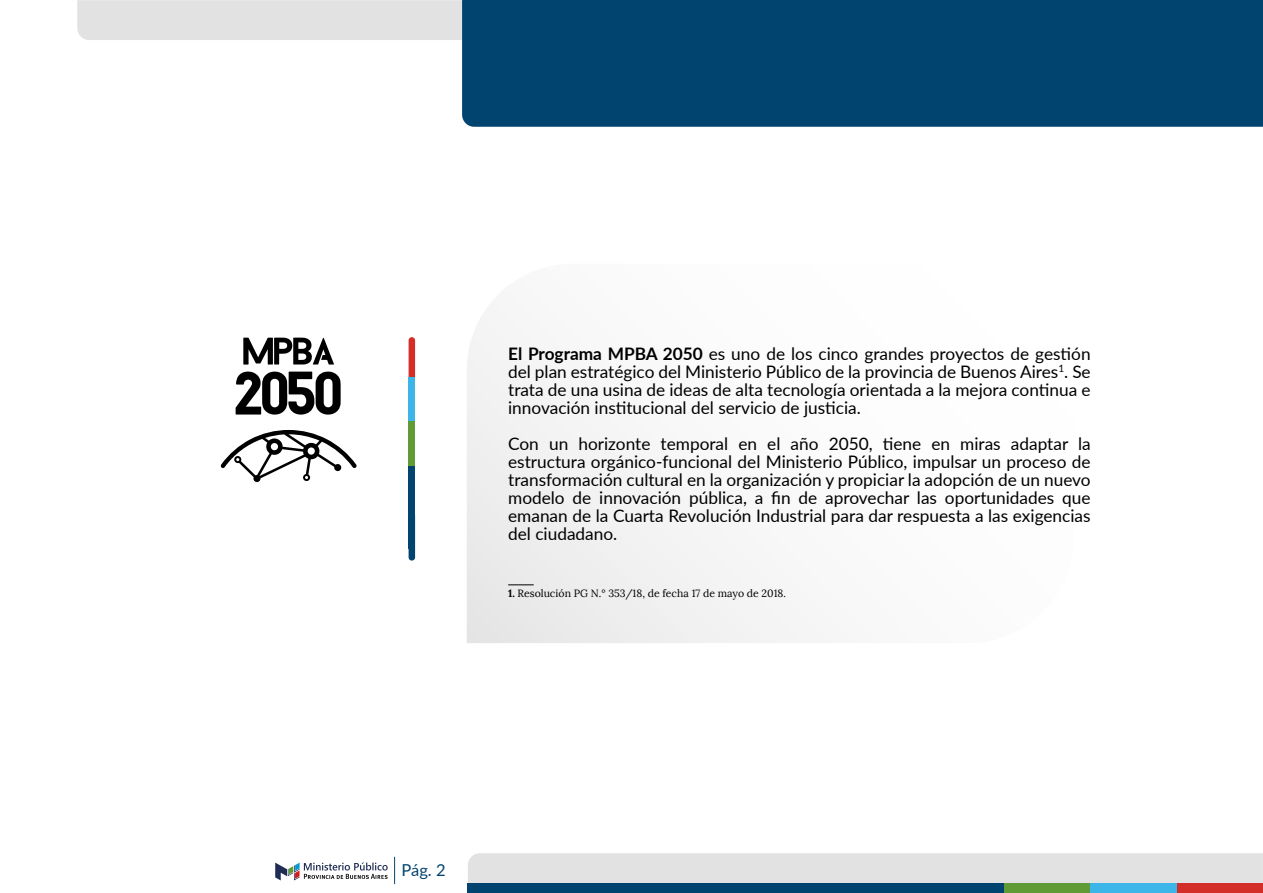
<style>
.page{position:relative;width:1263px;height:893px;background:#fff}
.page>*{position:absolute;margin:0;border:0;box-sizing:border-box;transform-origin:0 0}
.t1{font:17.25px/18px "Lato";color:#000;text-align:justify}
.t2{font:16.5px "Lato";color:#04446f}
.t3{font:10.5px "Lora";color:#000}
.s1{font-weight:700}
</style>
<div class="page">
<svg style="left:275px;top:862px;width:113px;height:18px"></svg>
<svg style="left:394px;top:857px;width:1px;height:27px"></svg>
<svg style="left:467px;top:318px;width:336px;height:325px"></svg>
<svg style="left:409px;top:337px;width:6px;height:40px"></svg>
<div style="left:409px;top:377px;width:6px;height:45px;background:#3cb6e9"></div>
<div style="left:409px;top:422px;width:6px;height:44px;background:#609b35"></div>
<div style="left:409px;top:466px;width:6px;height:83px;background:#00446f"></div>
<svg style="left:409px;top:549px;width:6px;height:12px"></svg>
<div style="left:77px;top:0;width:385px;height:40px;background:#e3e2e2"></div>
<div style="left:462px;top:0;width:801px;height:127px;background:#00446f"></div>
<div style="left:468px;top:853px;width:795px;height:31px;background:#e3e2e2"></div>
<div style="left:1003px;top:884px;width:87px;height:9px;background:#609b35"></div>
<div style="left:1090px;top:884px;width:87px;height:9px;background:#3cb6e9"></div>
<div style="left:1177px;top:884px;width:86px;height:9px;background:#d32e27"></div>
<div style="left:468px;top:884px;width:536px;height:9px;background:#00446f"></div>
<svg style="left:236px;top:371px;width:105px;height:44px"></svg>
<svg style="left:243px;top:338px;width:91px;height:27px"></svg>
<svg style="left:220px;top:430px;width:137px;height:52px"></svg>
<svg style="left:508px;top:585px;width:26px;height:1px"></svg>
<p class="t1" style="left:508px;top:344px;width:584px"><span class="s1">El Programa MPBA 2050</span> es uno de los cinco grandes proyectos de gestión del plan estratégico del Ministerio Público de la provincia de Buenos Aires<sup>1</sup>. Se trata de una usina de ideas de alta tecnología orientada a la mejora continua e innovación institucional del servicio de justicia.</p>
<p class="t1" style="left:508px;top:434px;width:584px">Con un horizonte temporal en el año 2050, tiene en miras adaptar la estructura orgánico-funcional del Ministerio Público, impulsar un proceso de transformación cultural en la organización y propiciar la adopción de un nuevo modelo de innovación pública, a fin de aprovechar las oportunidades que emanan de la Cuarta Revolución Industrial para dar respuesta a las exigencias del ciudadano.</p>
<p class="t3" style="left:508px;top:587px;width:279px"><span class="s1">1.</span> Resolución PG N.° 353/18, de fecha 17 de mayo de 2018.</p>
<p class="t2" style="left:402px;top:858px;width:46px">Pág. 2</p>
</div>
